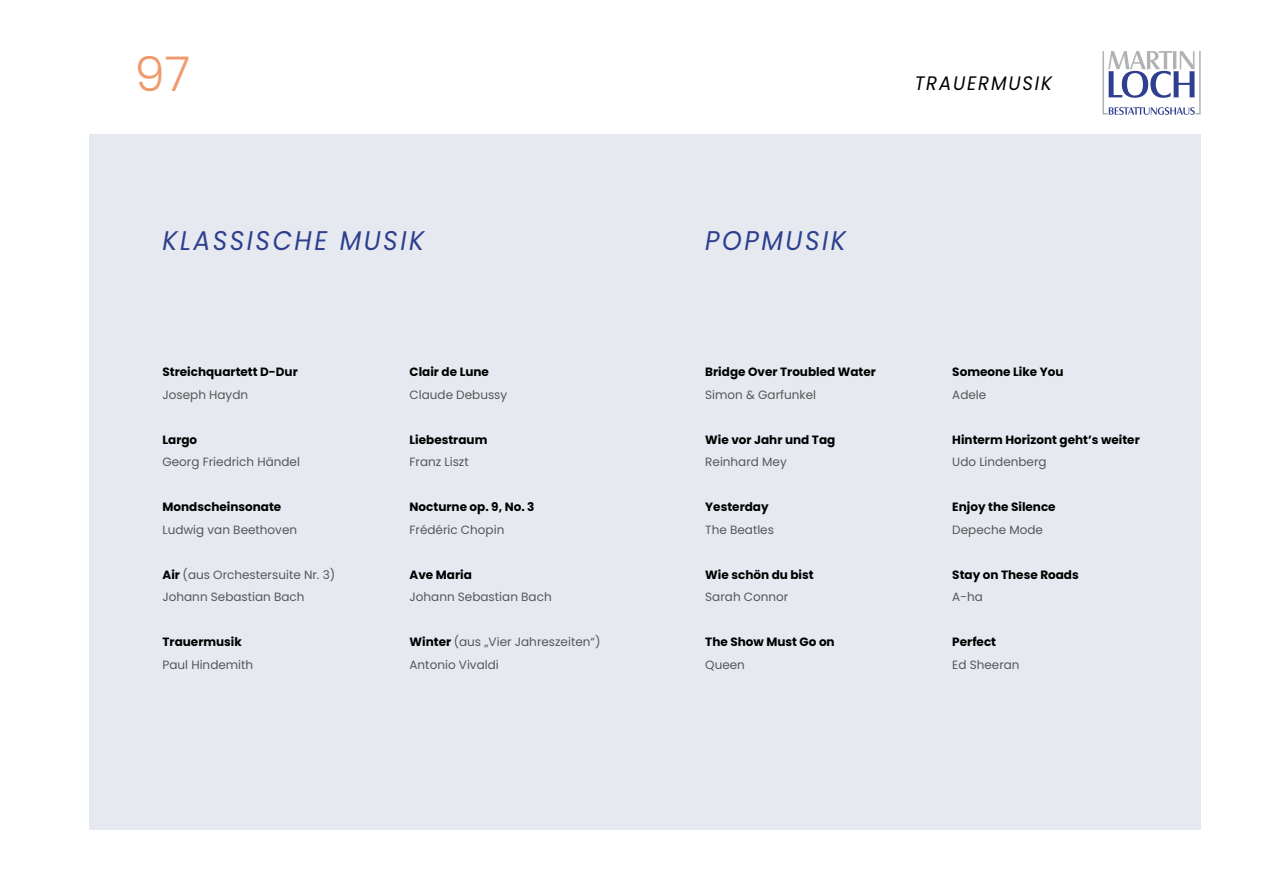
<style>
.page{position:relative;width:1263px;height:893px;background:#fff}
.page>*{position:absolute;margin:0;border:0;box-sizing:border-box;transform-origin:0 0}
.t1{font:300 48px "Poppins";color:#f09a6c}
.t2{font:italic 27px "Poppins";letter-spacing:.1em;color:#2f3f8f;scale:.93 1}
.t3{font:italic 19.5px "Poppins";letter-spacing:.1em;color:#000;scale:.93 1}
.t4{font:12px/22.5px "Poppins";color:#565656}
.t5{font:700 12px "Poppins";color:#000}
.s1{font-weight:700;color:#000}
</style>
<div class="page">
<div style="left:90px;top:135px;width:1111px;height:695px;background:#e6eaf0"></div>
<svg style="left:1102px;top:51px;width:99px;height:64px"></svg>
<h1 class="t1" style="left:135px;top:46px;width:57px">97</h1>
<h2 class="t2" style="left:162px;top:225px;width:283px">KLASSISCHE MUSIK</h2>
<p class="t5" style="left:162px;top:365px;width:137px">Streichquartett D-Dur</p>
<p class="t4" style="left:162px;top:383px;width:87px">Joseph Haydn</p>
<p class="t5" style="left:162px;top:432px;width:36px">Largo</p>
<p class="t4" style="left:162px;top:451px;width:139px">Georg Friedrich Händel</p>
<p class="t5" style="left:162px;top:500px;width:120px">Mondscheinsonate</p>
<p class="t4" style="left:162px;top:518px;width:136px">Ludwig van Beethoven</p>
<p class="t4" style="left:162px;top:563px;width:174px"><span class="s1">Air</span> (aus Orchestersuite Nr. 3)<br>Johann Sebastian Bach</p>
<p class="t5" style="left:162px;top:635px;width:81px">Trauermusik</p>
<p class="t4" style="left:162px;top:653px;width:92px">Paul Hindemith</p>
<p class="t5" style="left:409px;top:365px;width:81px">Clair de Lune</p>
<p class="t4" style="left:409px;top:383px;width:99px">Claude Debussy</p>
<p class="t5" style="left:409px;top:432px;width:79px">Liebestraum</p>
<p class="t4" style="left:409px;top:451px;width:61px">Franz Liszt</p>
<p class="t5" style="left:409px;top:500px;width:126px">Nocturne op. 9, No. 3</p>
<p class="t4" style="left:409px;top:518px;width:96px">Frédéric Chopin</p>
<p class="t5" style="left:409px;top:567px;width:64px">Ave Maria</p>
<p class="t4" style="left:409px;top:586px;width:144px">Johann Sebastian Bach</p>
<p class="t4" style="left:409px;top:631px;width:192px"><span class="s1">Winter</span> (aus „Vier Jahreszeiten“)<br>Antonio Vivaldi</p>
<h3 class="t3" style="left:915px;top:72px;width:149px">TRAUERMUSIK</h3>
<h2 class="t2" style="left:705px;top:225px;width:153px">POPMUSIK</h2>
<p class="t5" style="left:705px;top:365px;width:172px">Bridge Over Troubled Water</p>
<p class="t4" style="left:705px;top:383px;width:112px">Simon &amp; Garfunkel</p>
<p class="t5" style="left:705px;top:432px;width:132px">Wie vor Jahr und Tag</p>
<p class="t4" style="left:705px;top:451px;width:83px">Reinhard Mey</p>
<p class="t5" style="left:705px;top:500px;width:65px">Yesterday</p>
<p class="t4" style="left:705px;top:518px;width:70px">The Beatles</p>
<p class="t5" style="left:705px;top:567px;width:110px">Wie schön du bist</p>
<p class="t4" style="left:705px;top:586px;width:85px">Sarah Connor</p>
<p class="t5" style="left:705px;top:635px;width:131px">The Show Must Go on</p>
<p class="t4" style="left:705px;top:653px;width:41px">Queen</p>
<p class="t5" style="left:952px;top:365px;width:113px">Someone Like You</p>
<p class="t4" style="left:952px;top:383px;width:36px">Adele</p>
<p class="t5" style="left:952px;top:432px;width:189px">Hinterm Horizont geht’s weiter</p>
<p class="t4" style="left:952px;top:451px;width:96px">Udo Lindenberg</p>
<p class="t5" style="left:952px;top:500px;width:105px">Enjoy the Silence</p>
<p class="t4" style="left:952px;top:518px;width:92px">Depeche Mode</p>
<p class="t5" style="left:952px;top:567px;width:128px">Stay on These Roads</p>
<p class="t4" style="left:952px;top:586px;width:32px">A-ha</p>
<p class="t5" style="left:952px;top:635px;width:45px">Perfect</p>
<p class="t4" style="left:952px;top:653px;width:69px">Ed Sheeran</p>
</div>
